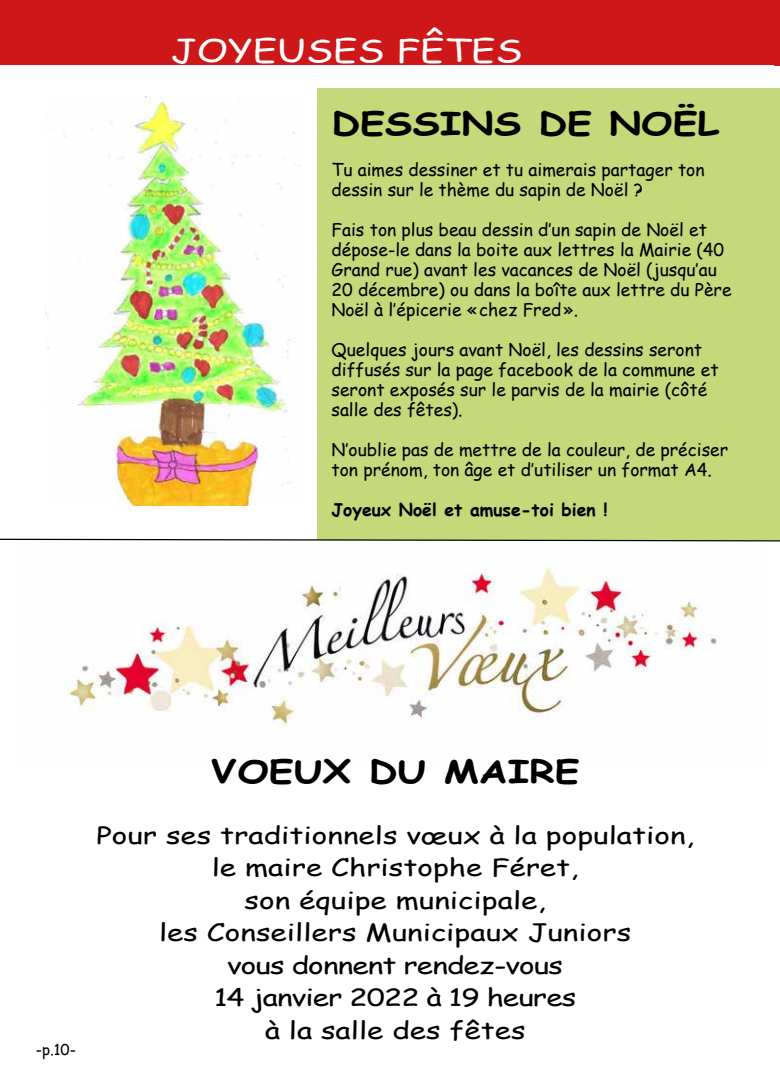
<style>
.page{position:relative;width:780px;height:1088px;background:#fff}
.page>*{position:absolute;margin:0;border:0;box-sizing:border-box;transform-origin:0 0}
.t1{font:700 31.75px "Comic Sans MS";color:#000;scale:1.25 1}
.t2{font:31.25px "Comic Sans MS";color:#fff;scale:1.25 1}
.t3{font:23.75px/32.5px "Comic Sans MS";color:#000;text-align:center;scale:1.25 1}
.t4{font:17.5px/20px "Comic Sans MS";color:#000}
.t5{font:700 17.5px "Comic Sans MS";color:#000}
.t6{font:15px "Comic Sans MS";color:#000}
</style>
<div class="page">
<div style="left:317px;top:89px;width:463px;height:451px;background:#c5d87a"></div>
<div style="left:774px;top:0;width:6px;height:66px;background:#cd1719"></div>
<div style="left:0;top:0;width:774px;height:65px;background:#cd1719"></div>
<svg style="left:0;top:538px;width:780px;height:4px"></svg>
<img style="left:45px;top:97px;width:250px;height:409px">
<img style="left:64px;top:567px;width:653px;height:161px">
<h2 class="t2" style="left:171px;top:28px;width:283px">JOYEUSES FÊTES</h2>
<h1 class="t1" style="left:331px;top:100px;width:312px">DESSINS DE NOËL</h1>
<p class="t4" style="left:331px;top:159px;width:374px">Tu aimes dessiner et tu aimerais partager ton dessin sur le thème du sapin de Noël ?</p>
<p class="t4" style="left:331px;top:219px;width:401px">Fais ton plus beau dessin d’un sapin de Noël et dépose-le dans la boite aux lettres la Mairie (40<br>Grand rue) avant les vacances de Noël (jusqu’au 20 décembre) ou dans la boîte aux lettre du Père Noël à l’épicerie «chez Fred».</p>
<p class="t4" style="left:331px;top:339px;width:388px">Quelques jours avant Noël, les dessins seront diffusés sur la page facebook de la commune et seront exposés sur le parvis de la mairie (côté salle des fêtes).</p>
<p class="t4" style="left:331px;top:439px;width:398px">N’oublie pas de mettre de la couleur, de préciser ton prénom, ton âge et d’utiliser un format A4.</p>
<p class="t5" style="left:331px;top:497px;width:277px">Joyeux Noël et amuse-toi bien !</p>
<p class="t6" style="left:36px;top:1038px;width:42px">-p.10-</p>
<h1 class="t1" style="left:210px;top:748px;width:297px">VOEUX DU MAIRE</h1>
<h3 class="t3" style="left:96px;top:818px;width:479px">Pour ses traditionnels vœux à la population, le maire Christophe Féret,<br>son équipe municipale,<br>les Conseillers Municipaux Juniors<br>vous donnent rendez-vous<br>14 janvier 2022 à 19 heures<br>à la salle des fêtes</h3>
</div>
